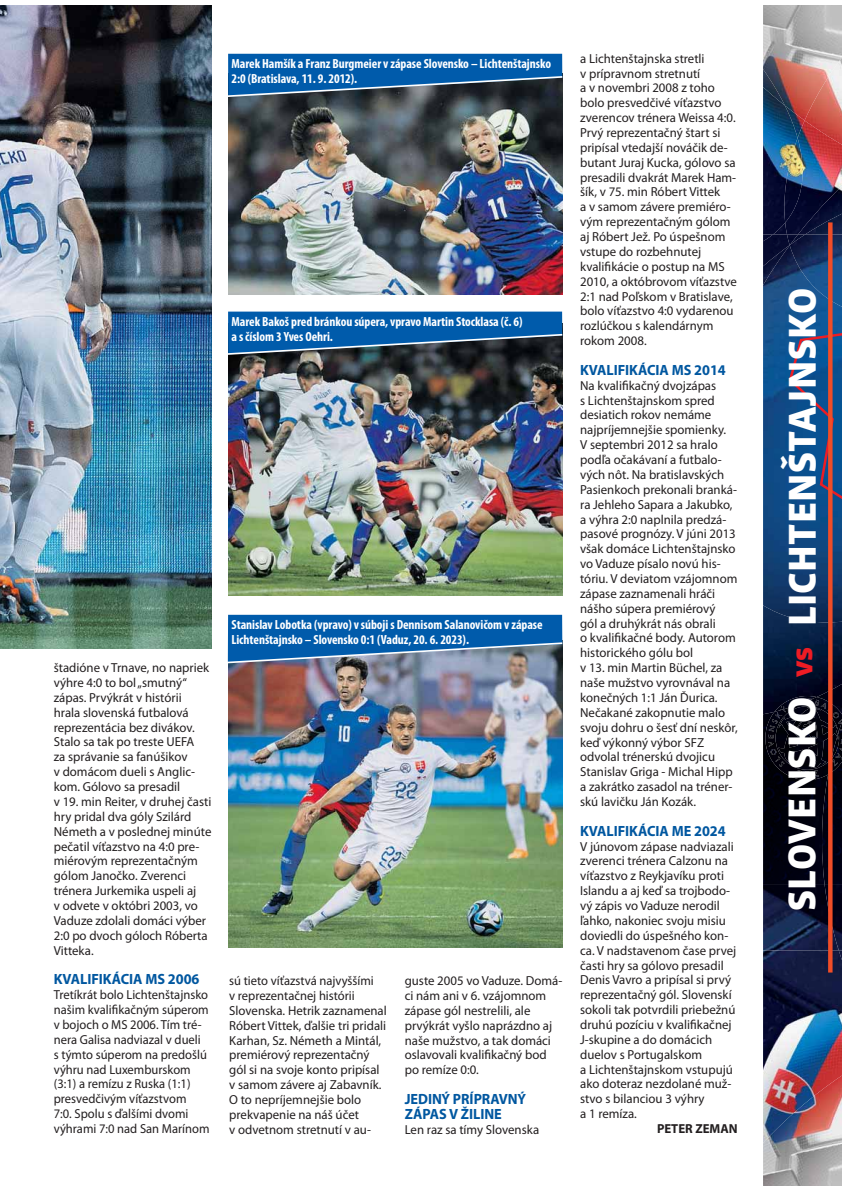
<style>
.page{position:relative;width:842px;height:1191px;background:#fff}
.page>*{position:absolute;margin:0;border:0;box-sizing:border-box;transform-origin:0 0}
.t1{font:700 38.3px "Engrez";letter-spacing:.01em;color:#fff}
.t2{font:700 14.9px/14.9px "Myriad Pro";letter-spacing:-.005em;color:#0057a0;scale:.96 1}
.t3{font:700 condensed 13.3px/14.9px "Myriad Pro";letter-spacing:-.005em;color:#fff}
.t4{font:13.1px/14.9px "Myriad Pro";color:#231f20}
.t5{font:13.1px/14.9px "Myriad Pro";color:#231f20;scale:.96 1}
.t6{font:700 13.1px "Myriad Pro";color:#231f20}
.s1{font-size:29px;color:#ed1c24}
</style>
<div class="page">
<img style="left:0;top:5px;width:211px;height:644px">
<img style="left:228px;top:356px;width:334px;height:239px">
<svg style="left:228px;top:312px;width:335px;height:44px;background:#12548e"></svg>
<img style="left:228px;top:98px;width:334px;height:197px">
<svg style="left:228px;top:54px;width:335px;height:44px;background:#145791"></svg>
<img style="left:228px;top:664px;width:334px;height:284px">
<svg style="left:227px;top:615px;width:336px;height:49px;background:#246aaa"></svg>
<img style="left:814px;top:780px;width:8px;height:104px">
<img style="left:763px;top:714px;width:51px;height:170px">
<img style="left:765px;top:714px;width:57px;height:66px">
<img style="left:778px;top:714px;width:14px;height:54px">
<img style="left:822px;top:778px;width:20px;height:106px">
<img style="left:763px;top:622px;width:79px;height:92px">
<img style="left:775px;top:696px;width:42px;height:16px">
<svg style="left:768px;top:706px;width:18px;height:61px"></svg>
<svg style="left:792px;top:699px;width:50px;height:79px;background:#0b0c17"></svg>
<img style="left:763px;top:235px;width:79px;height:387px">
<img style="left:798px;top:265px;width:44px;height:11px">
<svg style="left:787px;top:276px;width:55px;height:230px;background:#15508d"></svg>
<img style="left:763px;top:884px;width:62px;height:66px">
<img style="left:825px;top:884px;width:17px;height:66px">
<img style="left:763px;top:950px;width:79px;height:125px">
<svg style="left:839px;top:950px;width:3px;height:10px"></svg>
<img style="left:765px;top:245px;width:11px;height:20px">
<svg style="left:787px;top:235px;width:3px;height:10px"></svg>
<img style="left:790px;top:235px;width:15px;height:10px">
<img style="left:776px;top:245px;width:22px;height:20px">
<svg style="left:763px;top:235px;width:10px;height:6px"></svg>
<img style="left:798px;top:120px;width:44px;height:65px">
<img style="left:798px;top:185px;width:44px;height:50px">
<img style="left:805px;top:213px;width:37px;height:22px">
<img style="left:763px;top:120px;width:35px;height:115px">
<img style="left:784px;top:138px;width:19px;height:85px">
<img style="left:763px;top:5px;width:79px;height:115px">
<img style="left:805px;top:57px;width:37px;height:88px">
<img style="left:763px;top:69px;width:22px;height:37px">
<img style="left:763px;top:1075px;width:79px;height:111px">
<div style="left:828px;top:222px;width:5px;height:751px;background:#f04d27"></div>
<p class="t4" style="left:54px;top:661px;width:159px">štadióne v Trnave, no napriek výhre 4:0 to bol „smutný“ zápas. Prvýkrát v histórii hrala slovenská futbalová reprezentácia bez divákov.<br>Stalo sa tak po treste UEFA<br>za správanie sa fanúšikov<br>v domácom dueli s Anglic&shy;kom. Gólovo sa presadil<br>v 19. min Reiter, v druhej časti hry pridal dva góly Szilárd<br>Németh a v poslednej minúte pečatil víťazstvo na 4:0 pre&shy;miérovým reprezentačným gólom Janočko. Zverenci trénera Jurkemika uspeli aj<br>v odvete v októbri 2003, vo<br>Vaduze zdolali domáci výber<br>2:0 po dvoch góloch Róberta<br>Vitteka.</p>
<p class="t2" style="left:54px;top:973px;width:153px">KVALIFIKÁCIA MS 2006</p>
<p class="t5" style="left:54px;top:988px;width:164px">Tretíkrát bolo Lichtenštajnsko našim kvalifikačným súperom v bojoch o MS 2006. Tím tré&shy;nera Galisa nadviazal v dueli<br>s týmto súperom na predošlú výhru nad Luxemburskom (3:1) a remízu z Ruska (1:1) presvedčivým víťazstvom<br>7:0. Spolu s ďalšími dvomi výhrami 7:0 nad San Marínom</p>
<p class="t3" style="left:232px;top:57px;width:321px">Marek Hamšík a Franz Burgmeier v zápase Slovensko – Lichtenštajnsko<br>2:0 (Bratislava, 11. 9. 2012).</p>
<p class="t3" style="left:231px;top:315px;width:292px">Marek Bakoš pred bránkou súpera, vpravo Martin Stocklasa (č. 6) a s číslom 3 Yves Oehri.</p>
<p class="t3" style="left:231px;top:618px;width:313px">Stanislav Lobotka (vpravo) v súboji s Dennisom Salanovičom v zápase<br>Lichtenštajnsko – Slovensko 0:1 (Vaduz, 20. 6. 2023).</p>
<p class="t5" style="left:229px;top:974px;width:166px">sú tieto víťazstvá najvyššími<br>v reprezentačnej histórii<br>Slovenska. Hetrik zaznamenal<br>Róbert Vittek, ďalšie tri pridali<br>Karhan, Sz. Németh a Mintál, premiérový reprezentačný gól si na svoje konto pripísal v samom závere aj Zabavník.<br>O to nepríjemnejšie bolo prekvapenie na náš účet<br>v odvetnom stretnutí v au-</p>
<p class="t4" style="left:405px;top:974px;width:159px">guste 2005 vo Vaduze. Domá&shy;ci nám ani v 6. vzájomnom zápase gól nestrelili, ale prvýkrát vyšlo naprázdno aj naše mužstvo, a tak domáci oslavovali kvalifikačný bod po remíze 0:0.</p>
<p class="t2" style="left:405px;top:1093px;width:128px">JEDINÝ PRÍPRAVNÝ<br>ZÁPAS V ŽILINE</p>
<p class="t4" style="left:405px;top:1123px;width:136px">Len raz sa tímy Slovenska</p>
<p class="t4" style="left:580px;top:52px;width:158px">a Lichtenštajnska stretli<br>v prípravnom stretnutí<br>a v novembri 2008 z toho bolo presvedčivé víťazstvo zverencov trénera Weissa 4:0.<br>Prvý reprezentačný štart si pripísal vtedajší nováčik de&shy;butant Juraj Kucka, gólovo sa presadili dvakrát Marek Ham&shy;šík, v 75. min Róbert Vittek<br>a v samom závere premiéro&shy;vým reprezentačným gólom aj Róbert Jež. Po úspešnom vstupe do rozbehnutej kvalifikácie o postup na MS<br>2010, a októbrovom víťazstve<br>2:1 nad Poľskom v Bratislave, bolo víťazstvo 4:0 vydarenou rozlúčkou s kalendárnym rokom 2008.</p>
<p class="t2" style="left:580px;top:363px;width:153px">KVALIFIKÁCIA MS 2014</p>
<p class="t4" style="left:580px;top:379px;width:159px">Na kvalifikačný dvojzápas<br>s Lichtenštajnskom spred desiatich rokov nemáme najpríjemnejšie spomienky.<br>V septembri 2012 sa hralo podľa očakávaní a futbalo&shy;vých nôt. Na bratislavských<br>Pasienkoch prekonali branká&shy;ra Jehleho Sapara a Jakubko, a výhra 2:0 naplnila predzá&shy;pasové prognózy. V júni 2013 však domáce Lichtenštajnsko vo Vaduze písalo novú his&shy;tóriu. V deviatom vzájomnom zápase zaznamenali hráči nášho súpera premiérový<br>gól a druhýkrát nás obrali<br>o kvalifikačné body. Autorom historického gólu bol<br>v 13. min Martin Büchel, za naše mužstvo vyrovnával na konečných 1:1 Ján Ďurica.<br>Nečakané zakopnutie malo svoju dohru o šesť dní neskôr, keď výkonný výbor SFZ odvolal trénerskú dvojicu<br>Stanislav Griga - Michal Hipp a zakrátko zasadol na tréner&shy;skú lavičku Ján Kozák.</p>
<p class="t2" style="left:580px;top:824px;width:153px">KVALIFIKÁCIA ME 2024</p>
<p class="t4" style="left:580px;top:840px;width:158px">V júnovom zápase nadviazali zverenci trénera Calzonu na víťazstvo z Reykjavíku proti<br>Islandu a aj keď sa trojbodo&shy;vý zápis vo Vaduze nerodil ľahko, nakoniec svoju misiu doviedli do úspešného kon&shy;ca. V nadstavenom čase prvej časti hry sa gólovo presadil<br>Denis Vavro a pripísal si prvý reprezentačný gól. Slovenskí sokoli tak potvrdili priebežnú druhú pozíciu v kvalifikačnej<br>J-skupine a do domácich duelov s Portugalskom<br>a Lichtenštajnskom vstupujú ako doteraz nezdolané muž&shy;stvo s bilanciou 3 výhry<br>a 1 remíza.</p>
<p class="t6" style="left:657px;top:1124px;width:82px">PETER ZEMAN</p>
<h1 class="t1" style="left:788px;top:911px;width:624px;rotate:-90deg">SLOVENSKO <span class="s1">vs</span> LICHTENŠTAJNSKO</h1>
</div>
